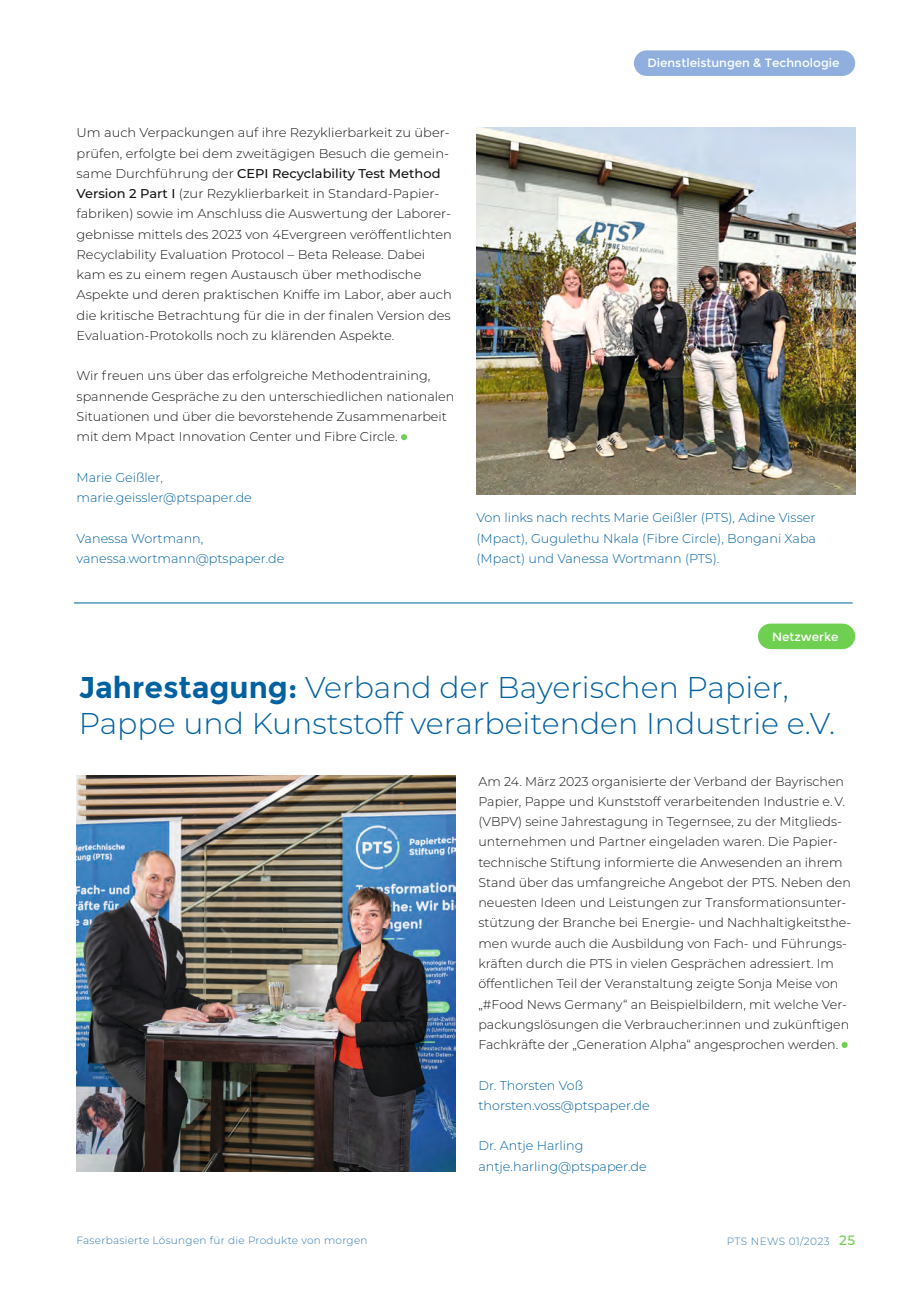
<style>
.page{position:relative;width:919px;height:1289px;background:#fff}
.page>*{position:absolute;margin:0;border:0;box-sizing:border-box;transform-origin:0 0}
.t1{font:300 30px/36px "Montserrat";color:#0061a0}
.t2{font:300 12.75px/20.2px "Montserrat";color:#131413}
.t3{font:300 12.75px/20.2px "Montserrat";color:#0061a0}
.t4{font:12px "Montserrat";color:#fff}
.t5{font:300 10.5px "Montserrat";letter-spacing:.025em;color:#3578b0}
.s1{font-weight:500}
.s2{font-weight:700}
.s3{font-weight:500;font-size:13.5px;color:#6fcf51}
</style>
<div class="page">
<div style="left:634px;top:50px;width:221px;height:26px;background:#90afde;border-radius:13px"></div>
<svg style="left:401px;top:434px;width:6px;height:6px"></svg>
<img style="left:476px;top:127px;width:379px;height:367px">
<svg style="left:841px;top:1042px;width:6px;height:5px"></svg>
<img style="left:77px;top:775px;width:378px;height:396px">
<hr style="left:74px;top:602px;width:778px;height:1px;background:#0061a0">
<div style="left:757px;top:623px;width:98px;height:26px;background:#6fcf51;border-radius:13px"></div>
<p class="t2" style="left:77px;top:122px;width:377px">Um auch Verpackungen auf ihre Rezyklierbarkeit zu über&shy;prüfen, erfolgte bei dem zweitägigen Besuch die gemein&shy;same Durchführung der <span class="s1">CEPI Recyclability Test Method Version 2 Part I</span> (zur Rezyklierbarkeit in Standard-Papier&shy;fabriken) sowie im Anschluss die Auswertung der Laborer&shy;gebnisse mittels des 2023 von 4Evergreen veröffentlichten Recyclability Evaluation Protocol – Beta Release. Dabei kam es zu einem regen Austausch über methodische Aspekte und deren praktischen Kniffe im Labor, aber auch die kritische Betrachtung für die in der finalen Version des Evaluation-Protokolls noch zu klärenden Aspekte.</p>
<p class="t2" style="left:77px;top:365px;width:379px">Wir freuen uns über das erfolgreiche Methodentraining, spannende Gespräche zu den unterschiedlichen nationalen Situationen und über die bevorstehende Zusammenarbeit mit dem Mpact Innovation Center und Fibre Circle.</p>
<p class="t3" style="left:77px;top:466px;width:177px">Marie Geißler, marie.geissler@ptspaper.de</p>
<p class="t3" style="left:77px;top:527px;width:209px">Vanessa Wortmann, vanessa.wortmann@ptspaper.de</p>
<p class="t4" style="left:647px;top:56px;width:194px">Dienstleistungen &amp; Technologie</p>
<p class="t3" style="left:476px;top:507px;width:341px;text-align:justify">Von links nach rechts Marie Geißler (PTS), Adine Visser (Mpact), Gugulethu Nkala (Fibre Circle), Bongani Xaba (Mpact) und Vanessa Wortmann (PTS).</p>
<p class="t4" style="left:772px;top:629px;width:68px">Netzwerke</p>
<h1 class="t1" style="left:79px;top:668px;width:758px"><span class="s2">Jahrestagung:</span> Verband der Bayerischen Papier,<br>Pappe und Kunststoff verarbeitenden Industrie e.V.</h1>
<p class="t2" style="left:478px;top:770px;width:374px">Am 24. März 2023 organisierte der Verband der Bayrischen Papier, Pappe und Kunststoff verarbeitenden Industrie e. V. (VBPV) seine Jahrestagung in Tegernsee, zu der Mitglieds&shy;unternehmen und Partner eingeladen waren. Die Papier&shy;technische Stiftung informierte die Anwesenden an ihrem Stand über das umfangreiche Angebot der PTS. Neben den neuesten Ideen und Leistungen zur Transformationsunter&shy;stützung der Branche bei Energie- und Nachhaltigkeitsthe&shy;men wurde auch die Ausbildung von Fach- und Führungs&shy;kräften durch die PTS in vielen Gesprächen adressiert. Im öffentlichen Teil der Veranstaltung zeigte Sonja Meise von „#Food News Germany“ an Beispielbildern, mit welche Ver&shy;packungslösungen die Verbraucher:innen und zukünftigen Fachkräfte der „Generation Alpha“ angesprochen werden.</p>
<p class="t3" style="left:478px;top:1074px;width:173px">Dr. Thorsten Voß thorsten.voss@ptspaper.de</p>
<p class="t3" style="left:478px;top:1135px;width:170px">Dr. Antje Harling antje.harling@ptspaper.de</p>
<p class="t5" style="left:77px;top:1232px;width:292px">Faserbasierte Lösungen für die Produkte von morgen</p>
<p class="t5" style="left:727px;top:1233px;width:130px">PTS NEWS 01/2023 <span class="s3">25</span></p>
</div>
